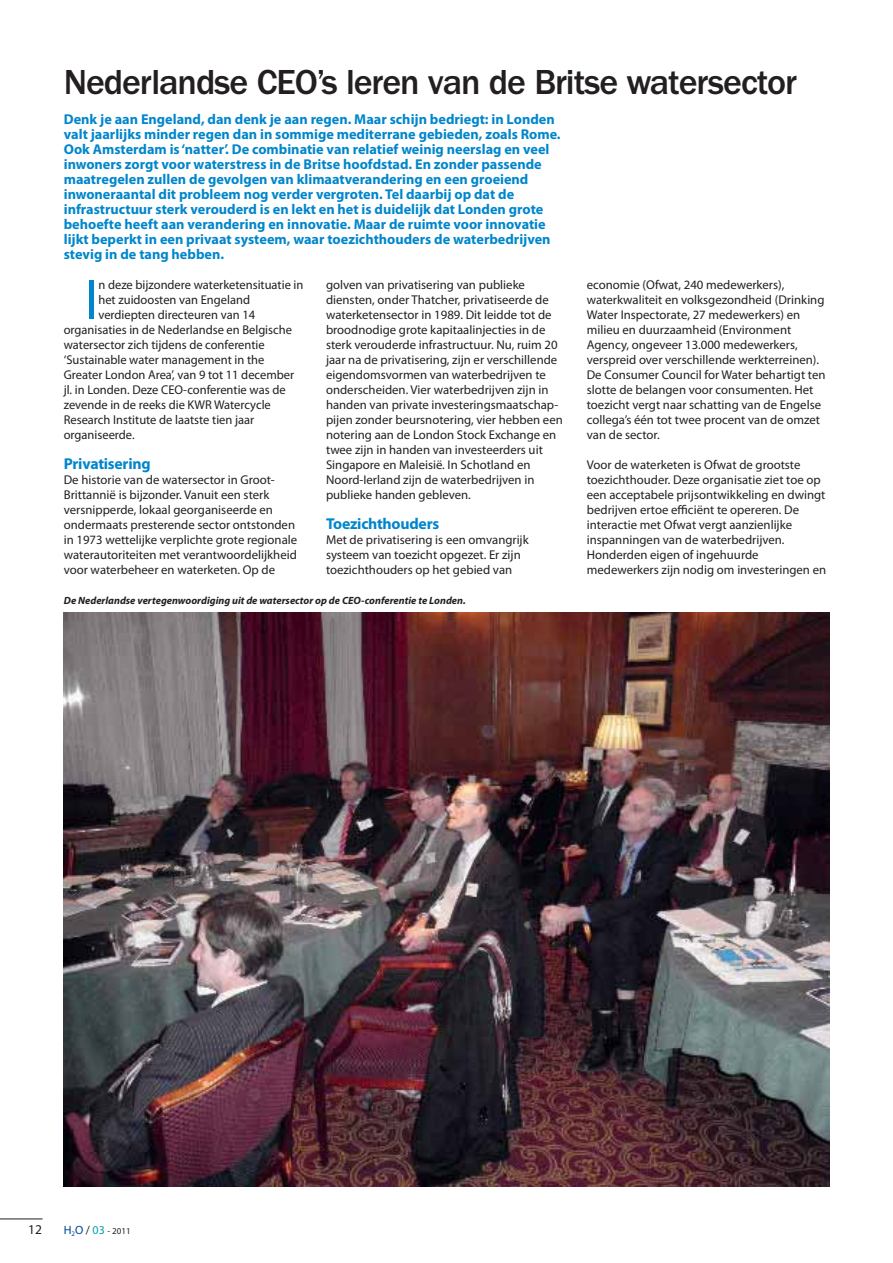
<style>
.page{position:relative;width:893px;height:1263px;background:#fff}
.page>*{position:absolute;margin:0;border:0;box-sizing:border-box;transform-origin:0 0}
.t1{font:57.3px "Myriad Pro";color:#0086cc}
.t2{font:500 36px "ITC Franklin Gothic Std";letter-spacing:-.03em;color:#231f20}
.t3{font:700 15.75px "Myriad Pro";letter-spacing:-.015em;color:#0086cc}
.t4{font:700 14.25px/15px "Myriad Pro";color:#0086cc}
.t5{font:13.5px "Myriad Pro";color:#231f20}
.t6{font:12.75px/15px "Myriad Pro";color:#231f20}
.t7{font:italic 700 10.5px "Myriad Pro";color:#231f20}
.t8{font:9px "Myriad Pro";color:#231f20}
.s1{font-size:12px;color:#004693}
.s2{font-size:12px}
.s3{font-size:12px;color:#00a2b1}
</style>
<div class="page">
<hr style="left:0;top:1219px;width:43px;height:1px;background:#231f20">
<img style="left:64px;top:612px;width:765px;height:574px">
<h2 class="t2" style="left:64px;top:68px;width:735px">Nederlandse CEO’s leren van de Britse watersector</h2>
<p class="t4" style="left:64px;top:113px;width:498px">Denk je aan Engeland, dan denk je aan regen. Maar schijn bedriegt: in Londen valt jaarlijks minder regen dan in sommige mediterrane gebieden, zoals Rome.<br>Ook Amsterdam is ‘natter’. De combinatie van relatief weinig neerslag en veel inwoners zorgt voor waterstress in de Britse hoofdstad. En zonder passende maatregelen zullen de gevolgen van klimaatverandering en een groeiend inwoneraantal dit probleem nog verder vergroten. Tel daarbij op dat de infrastructuur sterk verouderd is en lekt en het is duidelijk dat Londen grote behoefte heeft aan verandering en innovatie. Maar de ruimte voor innovatie lijkt beperkt in een privaat systeem, waar toezichthouders de waterbedrijven stevig in de tang hebben.</p>
<h1 class="t1" style="left:85px;top:278px;width:15px">I</h1>
<p class="t6" style="left:98px;top:278px;width:206px">n deze bijzondere waterketensituatie in</p>
<p class="t6" style="left:587px;top:278px;width:240px">economie (Ofwat, 240 medewerkers), waterkwaliteit en volksgezondheid (Drinking Water Inspectorate, 27 medewerkers) en milieu en duurzaamheid (Environment Agency, ongeveer 13.000 medewerkers, verspreid over verschillende werkterreinen).<br>De Consumer Council for Water behartigt ten slotte de belangen voor consumenten. Het toezicht vergt naar schatting van de Engelse collega’s één tot twee procent van de omzet van de sector.</p>
<p class="t6" style="left:587px;top:458px;width:241px">Voor de waterketen is Ofwat de grootste toezichthouder. Deze organisatie ziet toe op een acceptabele prijsontwikkeling en dwingt bedrijven ertoe efficiënt te opereren. De interactie met Ofwat vergt aanzienlijke inspanningen van de waterbedrijven.<br>Honderden eigen of ingehuurde medewerkers zijn nodig om investeringen en</p>
<p class="t6" style="left:326px;top:278px;width:238px">golven van privatisering van publieke diensten, onder Thatcher, privatiseerde de waterketensector in 1989. Dit leidde tot de broodnodige grote kapitaalinjecties in de sterk verouderde infrastructuur. Nu, ruim 20 jaar na de privatisering, zijn er verschillende eigendomsvormen van waterbedrijven te onderscheiden. Vier waterbedrijven zijn in handen van private investeringsmaatschap&shy;pijen zonder beursnotering, vier hebben een notering aan de London Stock Exchange en twee zijn in handen van investeerders uit Singapore en Maleisië. In Schotland en Noord-Ierland zijn de waterbedrijven in publieke handen gebleven.</p>
<p class="t3" style="left:326px;top:518px;width:115px">Toezichthouders</p>
<p class="t6" style="left:326px;top:533px;width:204px">Met de privatisering is een omvangrijk systeem van toezicht opgezet. Er zijn toezichthouders op het gebied van</p>
<p class="t6" style="left:98px;top:293px;width:153px">het zuidoosten van Engeland</p>
<p class="t6" style="left:98px;top:308px;width:158px">verdiepten directeuren van 14</p>
<p class="t6" style="left:64px;top:323px;width:230px">organisaties in de Nederlandse en Belgische</p>
<p class="t6" style="left:64px;top:338px;width:202px">watersector zich tijdens de conferentie</p>
<p class="t6" style="left:64px;top:353px;width:202px">‘Sustainable water management in the</p>
<p class="t6" style="left:64px;top:368px;width:232px">Greater London Area’, van 9 tot 11 december</p>
<p class="t6" style="left:64px;top:383px;width:223px">jl. in Londen. Deze CEO-conferentie was de</p>
<p class="t6" style="left:64px;top:398px;width:209px">zevende in de reeks die KWR Watercycle</p>
<p class="t6" style="left:64px;top:413px;width:192px">Research Institute de laatste tien jaar</p>
<p class="t6" style="left:64px;top:428px;width:72px">organiseerde.</p>
<p class="t3" style="left:64px;top:458px;width:88px">Privatisering</p>
<p class="t6" style="left:64px;top:473px;width:235px">De historie van de watersector in Groot-Brittannië is bijzonder. Vanuit een sterk versnipperde, lokaal georganiseerde en ondermaats presterende sector ontstonden in 1973 wettelijke verplichte grote regionale waterautoriteiten met verantwoordelijkheid voor waterbeheer en waterketen. Op de</p>
<p class="t7" style="left:64px;top:596px;width:403px">De Nederlandse vertegenwoordiging uit de watersector op de CEO-conferentie te Londen.</p>
<p class="t5" style="left:28px;top:1224px;width:15px">12</p>
<p class="t8" style="left:64px;top:1227px;width:68px"><span class="s1">H</span><sub>2</sub><span class="s1">O</span> <span class="s2">/</span> <span class="s3">03</span> - 2011</p>
</div>
